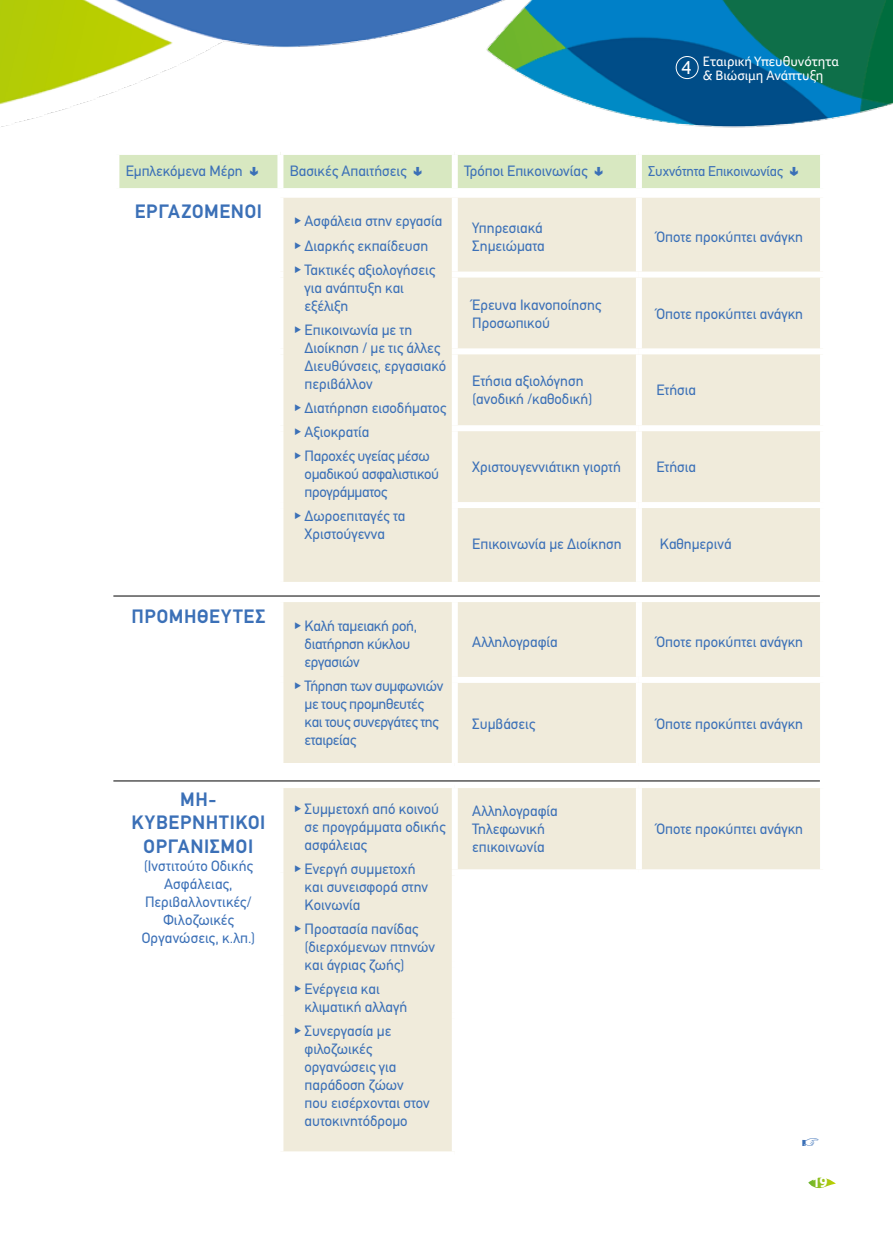
<style>
.page{position:relative;width:893px;height:1234px;background:#fff}
.page>*{position:absolute;margin:0;border:0;box-sizing:border-box;transform-origin:0 0}
.t1{font:19.8px "Foco";color:#fff}
.t2{font:700 19.5px/23.4px "PF Din Text";letter-spacing:.035em;color:#3b70b7;text-align:center}
.t3{font:15px/18px "PF Din Text";color:#3b70b7}
.t4{font:15px/18px "PF Din Text";letter-spacing:-.02em;color:#3b70b7}
.t5{font:15px/18px "PF Din Text";letter-spacing:-.025em;color:#3b70b7}
.t6{font:700 15px "Foco";color:#fff}
.t7{font:14.25px "PF Din Text";letter-spacing:-.01em;color:#3b70b7}
.t8{font:13.95px/14.2px "Foco";color:#fff}
</style>
<div class="page">
<svg style="left:808px;top:1177px;width:28px;height:11px"></svg>
<img style="left:0;top:0;width:893px;height:128px">
<div style="left:283px;top:198px;width:537px;height:953px;background:#f0ebdb"></div>
<svg style="left:283px;top:768px;width:537px;height:12px"></svg>
<svg style="left:458px;top:875px;width:362px;height:276px"></svg>
<div style="left:636px;top:198px;width:6px;height:73px;background:#fff"></div>
<div style="left:452px;top:271px;width:187px;height:6px;background:#fff"></div>
<div style="left:639px;top:271px;width:187px;height:6px;background:#fff"></div>
<div style="left:636px;top:277px;width:6px;height:71px;background:#fff"></div>
<div style="left:452px;top:348px;width:187px;height:6px;background:#fff"></div>
<div style="left:639px;top:348px;width:187px;height:6px;background:#fff"></div>
<div style="left:636px;top:354px;width:6px;height:71px;background:#fff"></div>
<div style="left:452px;top:425px;width:187px;height:6px;background:#fff"></div>
<div style="left:639px;top:425px;width:187px;height:6px;background:#fff"></div>
<div style="left:636px;top:431px;width:6px;height:71px;background:#fff"></div>
<div style="left:452px;top:502px;width:187px;height:6px;background:#fff"></div>
<div style="left:639px;top:502px;width:187px;height:6px;background:#fff"></div>
<div style="left:636px;top:508px;width:6px;height:73px;background:#fff"></div>
<div style="left:636px;top:581px;width:6px;height:21px;background:#fff"></div>
<div style="left:636px;top:602px;width:6px;height:74px;background:#fff"></div>
<div style="left:452px;top:676px;width:187px;height:6px;background:#fff"></div>
<div style="left:639px;top:676px;width:187px;height:6px;background:#fff"></div>
<div style="left:636px;top:682px;width:6px;height:80px;background:#fff"></div>
<div style="left:277px;top:762px;width:178px;height:6px;background:#fff"></div>
<div style="left:277px;top:781px;width:178px;height:6px;background:#fff"></div>
<div style="left:455px;top:762px;width:184px;height:6px;background:#fff"></div>
<div style="left:455px;top:781px;width:184px;height:6px;background:#fff"></div>
<div style="left:639px;top:762px;width:187px;height:6px;background:#fff"></div>
<div style="left:636px;top:768px;width:6px;height:13px;background:#fff"></div>
<div style="left:639px;top:781px;width:187px;height:6px;background:#fff"></div>
<div style="left:636px;top:787px;width:6px;height:82px;background:#fff"></div>
<div style="left:452px;top:869px;width:187px;height:6px;background:#fff"></div>
<div style="left:639px;top:869px;width:187px;height:6px;background:#fff"></div>
<div style="left:636px;top:875px;width:6px;height:85px;background:#fff"></div>
<div style="left:452px;top:960px;width:187px;height:6px;background:#fff"></div>
<div style="left:639px;top:960px;width:187px;height:6px;background:#fff"></div>
<div style="left:636px;top:966px;width:6px;height:45px;background:#fff"></div>
<div style="left:452px;top:1011px;width:187px;height:6px;background:#fff"></div>
<div style="left:639px;top:1011px;width:187px;height:6px;background:#fff"></div>
<div style="left:636px;top:1017px;width:6px;height:134px;background:#fff"></div>
<div style="left:452px;top:198px;width:6px;height:73px;background:#fff"></div>
<div style="left:452px;top:277px;width:6px;height:71px;background:#fff"></div>
<div style="left:452px;top:354px;width:6px;height:71px;background:#fff"></div>
<div style="left:452px;top:431px;width:6px;height:71px;background:#fff"></div>
<div style="left:452px;top:508px;width:6px;height:73px;background:#fff"></div>
<div style="left:452px;top:581px;width:6px;height:21px;background:#fff"></div>
<div style="left:452px;top:602px;width:6px;height:74px;background:#fff"></div>
<div style="left:452px;top:682px;width:6px;height:80px;background:#fff"></div>
<div style="left:452px;top:768px;width:6px;height:13px;background:#fff"></div>
<div style="left:452px;top:787px;width:6px;height:82px;background:#fff"></div>
<div style="left:452px;top:875px;width:6px;height:85px;background:#fff"></div>
<div style="left:452px;top:966px;width:6px;height:45px;background:#fff"></div>
<div style="left:452px;top:1017px;width:6px;height:134px;background:#fff"></div>
<hr style="left:113px;top:780px;width:707px;height:1px;background:#000">
<hr style="left:113px;top:595px;width:707px;height:1px;background:#000">
<div style="left:676px;top:56px;width:23px;height:23px;border:1px solid #fff;border-radius:50%"></div>
<svg style="left:119px;top:152px;width:701px;height:36px;background:#dceac7"></svg>
<svg style="left:295px;top:218px;width:6px;height:6px"></svg>
<svg style="left:295px;top:242px;width:6px;height:6px"></svg>
<svg style="left:295px;top:266px;width:6px;height:6px"></svg>
<svg style="left:295px;top:326px;width:6px;height:6px"></svg>
<svg style="left:295px;top:404px;width:6px;height:6px"></svg>
<svg style="left:295px;top:428px;width:6px;height:6px"></svg>
<svg style="left:295px;top:452px;width:6px;height:6px"></svg>
<svg style="left:295px;top:512px;width:6px;height:6px"></svg>
<svg style="left:295px;top:622px;width:6px;height:6px"></svg>
<svg style="left:295px;top:682px;width:6px;height:6px"></svg>
<svg style="left:295px;top:805px;width:6px;height:6px"></svg>
<svg style="left:295px;top:865px;width:6px;height:6px"></svg>
<svg style="left:295px;top:925px;width:6px;height:6px"></svg>
<svg style="left:295px;top:985px;width:6px;height:6px"></svg>
<svg style="left:295px;top:1027px;width:6px;height:6px"></svg>
<svg style="left:803px;top:1138px;width:16px;height:7px"></svg>
<h1 class="t1" style="left:681px;top:54px;width:12px">4</h1>
<p class="t8" style="left:703px;top:54px;width:137px">Εταιρική Υπευθυνότητα &amp; Βιώσιμη Ανάπτυξη</p>
<p class="t3" style="left:126px;top:161px;width:119px">Eμπλεκόμενα Mέρη</p>
<p class="t3" style="left:290px;top:161px;width:118px">Βασικές Απαιτήσεις</p>
<p class="t3" style="left:464px;top:161px;width:125px">Τρόποι Επικοινωνίας</p>
<p class="t7" style="left:648px;top:162px;width:136px">Συχνότητα Επικοινωνίας</p>
<h2 class="t2" style="left:135px;top:200px;width:129px">ΕΡΓΑΖΟΜΕΝΟΙ</h2>
<p class="t3" style="left:305px;top:209px;width:139px;line-height:24px">Ασφάλεια στην εργασία<br>Διαρκής εκπαίδευση<br>Τακτικές αξιολογήσεις</p>
<p class="t3" style="left:305px;top:278px;width:101px">για ανάπτυξη και εξέλιξη</p>
<p class="t3" style="left:305px;top:320px;width:143px">Επικοινωνία με τη<br>Διοίκηση / με τις άλλες<br>Διευθύνσεις, εργασιακό περιβάλλον</p>
<p class="t3" style="left:305px;top:395px;width:143px;line-height:24px">Διατήρηση εισοδήματος<br>Αξιοκρατία<br>Παροχές υγείας μέσω</p>
<p class="t4" style="left:305px;top:464px;width:136px">ομαδικού ασφαλιστικού προγράμματος</p>
<p class="t3" style="left:305px;top:506px;width:102px">Δωροεπιταγές τα<br>Χριστούγεννα</p>
<p class="t3" style="left:472px;top:219px;width:74px">Υπηρεσιακά<br>Σημειώματα</p>
<p class="t3" style="left:656px;top:228px;width:148px">Όποτε προκύπτει ανάγκη</p>
<p class="t3" style="left:472px;top:295px;width:131px">Έρευνα Ικανοποίησης<br>Προσωπικού</p>
<p class="t3" style="left:656px;top:304px;width:148px">Όποτε προκύπτει ανάγκη</p>
<p class="t3" style="left:472px;top:372px;width:121px">Ετήσια αξιολόγηση (ανοδική /καθοδική)</p>
<p class="t3" style="left:656px;top:381px;width:41px">Ετήσια</p>
<p class="t3" style="left:472px;top:458px;width:150px">Χριστουγεννιάτικη γιορτή</p>
<p class="t3" style="left:656px;top:458px;width:41px">Ετήσια</p>
<p class="t3" style="left:472px;top:535px;width:151px">Επικοινωνία με Διοίκηση</p>
<p class="t3" style="left:660px;top:535px;width:73px">Καθημερινά</p>
<h2 class="t2" style="left:131px;top:604px;width:136px">ΠΡΟΜΗΘΕΥΤΕΣ</h2>
<h2 class="t2" style="left:131px;top:787px;width:135px">ΜΗ-<br>ΚΥΒΕΡΝΗΤΙΚΟΙ<br>ΟΡΓΑΝΙΣΜΟΙ</h2>
<p class="t3" style="left:142px;top:856px;width:115px;text-align:center">(Ινστιτούτο Οδικής<br>Aσφάλειας,<br>Περιβαλλοντικές/<br>Φιλοζωικές<br>Οργανώσεις, κ.λπ.)</p>
<p class="t4" style="left:305px;top:616px;width:114px">Καλή ταμειακή ροή, διατήρηση κύκλου εργασιών</p>
<p class="t5" style="left:305px;top:676px;width:140px">Τήρηση των συμφωνιών με τους προμηθευτές και τους συνεργάτες της εταιρείας</p>
<p class="t3" style="left:305px;top:799px;width:142px">Συμμετοχή από κοινού σε προγράμματα οδικής ασφάλειας</p>
<p class="t3" style="left:305px;top:859px;width:125px">Ενεργή συμμετοχή και συνεισφορά στην<br>Κοινωνία</p>
<p class="t3" style="left:305px;top:919px;width:132px">Προστασία πανίδας (διερχόμενων πτηνών και άγριας ζωής)</p>
<p class="t3" style="left:305px;top:979px;width:104px">Ενέργεια και κλιματική αλλαγή</p>
<p class="t3" style="left:305px;top:1021px;width:127px">Συνεργασία με φιλοζωικές οργανώσεις για παράδοση ζώων που εισέρχονται στον αυτοκινητόδρομο</p>
<p class="t3" style="left:472px;top:632px;width:87px">Αλληλογραφία</p>
<p class="t3" style="left:656px;top:632px;width:148px">Όποτε προκύπτει ανάγκη</p>
<p class="t3" style="left:472px;top:714px;width:64px">Συμβάσεις</p>
<p class="t3" style="left:656px;top:714px;width:148px">Όποτε προκύπτει ανάγκη</p>
<p class="t3" style="left:472px;top:802px;width:87px">Αλληλογραφία<br>Τηλεφωνική επικοινωνία</p>
<p class="t3" style="left:656px;top:820px;width:148px">Όποτε προκύπτει ανάγκη</p>
<p class="t6" style="left:812px;top:1171px;width:17px">19</p>
</div>
